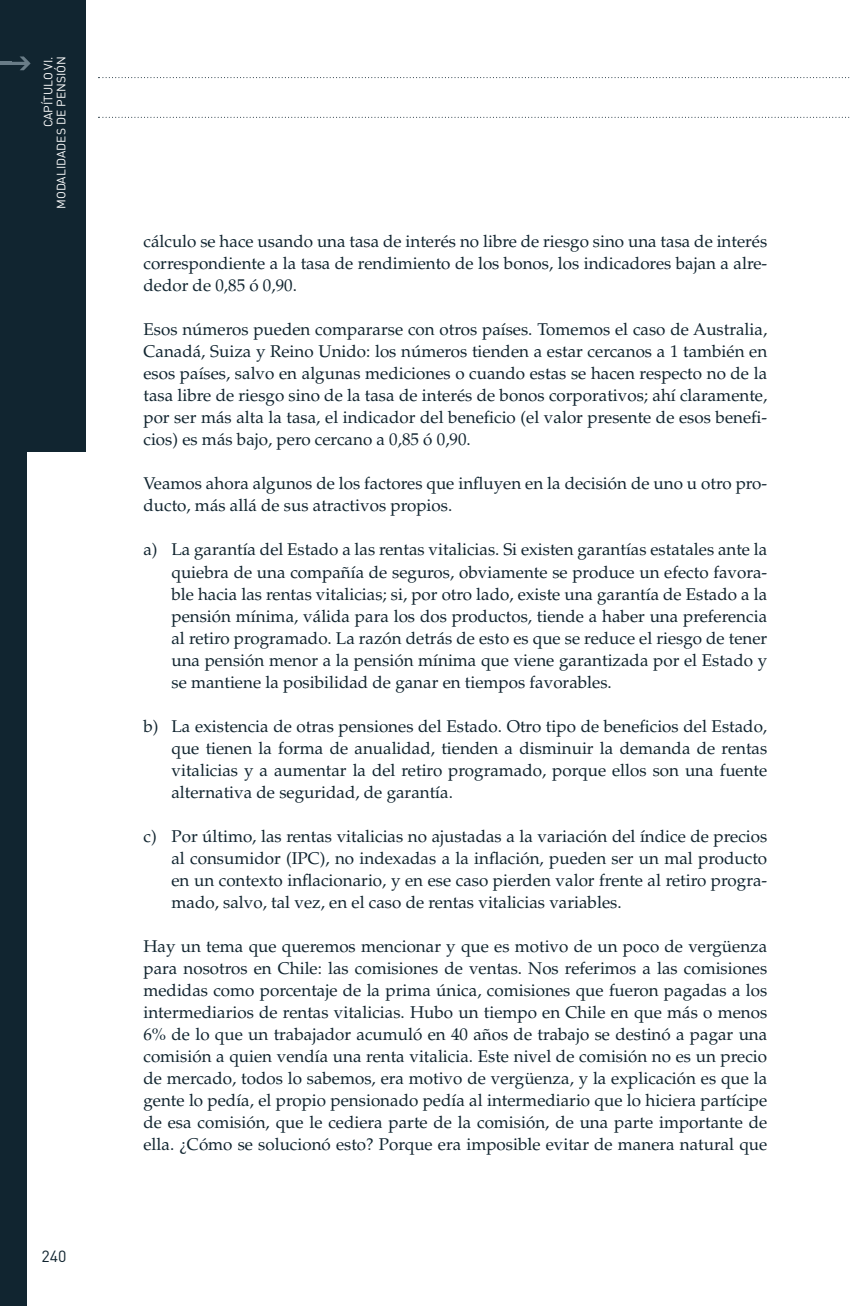
<style>
.page{position:relative;width:851px;height:1306px;background:#fff}
.page>*{position:absolute;margin:0;border:0;box-sizing:border-box;transform-origin:0 0}
.Cuerpo_de_texto{font:17px/22px "Palatino";color:#112530;text-align:justify}
.t1{font:16px "DIN";color:#112530}
.t2{font:12px/13px "DIN";color:#fff;text-align:right}
</style>
<div class="page">
<div style="left:0;top:0;width:86px;height:451px;background:#112530"></div>
<div style="left:0;top:359px;width:27px;height:946px;background:#112530"></div>
<svg style="left:0;top:56px;width:31px;height:14px"></svg>
<svg style="left:98px;top:117px;width:752px;height:1px"></svg>
<svg style="left:98px;top:77px;width:752px;height:1px"></svg>
<p class="t2" style="left:41px;top:209px;width:154px;rotate:-90deg">Capítulo Vi.<br>MODALIDADES DE PENSIÓN</p>
<p class="t1" style="left:41px;top:1246px;width:27px">240</p>
<p class="Cuerpo_de_texto" style="left:143px;top:231px;width:625px">cálculo se hace usando una tasa de interés no libre de riesgo sino una tasa de interés correspondiente a la tasa de rendimiento de los bonos, los indicadores bajan a alre&shy;dedor de 0,85 ó 0,90.</p>
<p class="Cuerpo_de_texto" style="left:143px;top:319px;width:625px">Esos números pueden compararse con otros países. Tomemos el caso de Australia, Canadá, Suiza y Reino Unido: los números tienden a estar cercanos a 1 también en esos países, salvo en algunas mediciones o cuando estas se hacen respecto no de la tasa libre de riesgo sino de la tasa de interés de bonos corporativos; ahí claramente, por ser más alta la tasa, el indicador del beneficio (el valor presente de esos benefi&shy;cios) es más bajo, pero cercano a 0,85 ó 0,90.</p>
<p class="Cuerpo_de_texto" style="left:143px;top:473px;width:625px">Veamos ahora algunos de los factores que influyen en la decisión de uno u otro pro&shy;ducto, más allá de sus atractivos propios.</p>
<p class="Cuerpo_de_texto" style="left:171px;top:539px;width:597px;text-indent:-28px">a) La garantía del Estado a las rentas vitalicias. Si existen garantías estatales ante la quiebra de una compañía de seguros, obviamente se produce un efecto favora&shy;ble hacia las rentas vitalicias; si, por otro lado, existe una garantía de Estado a la pensión mínima, válida para los dos productos, tiende a haber una preferencia al retiro programado. La razón detrás de esto es que se reduce el riesgo de tener una pensión menor a la pensión mínima que viene garantizada por el Estado y se mantiene la posibilidad de ganar en tiempos favorables.</p>
<p class="Cuerpo_de_texto" style="left:171px;top:715px;width:597px;text-indent:-28px">b) La existencia de otras pensiones del Estado. Otro tipo de beneficios del Estado, que tienen la forma de anualidad, tienden a disminuir la demanda de rentas vitalicias y a aumentar la del retiro programado, porque ellos son una fuente alternativa de seguridad, de garantía.</p>
<p class="Cuerpo_de_texto" style="left:171px;top:825px;width:597px;text-indent:-28px">c) Por último, las rentas vitalicias no ajustadas a la variación del índice de precios al consumidor (IPC), no indexadas a la inflación, pueden ser un mal producto en un contexto inflacionario, y en ese caso pierden valor frente al retiro progra&shy;mado, salvo, tal vez, en el caso de rentas vitalicias variables.</p>
<p class="Cuerpo_de_texto" style="left:143px;top:935px;width:625px">Hay un tema que queremos mencionar y que es motivo de un poco de vergüenza para nosotros en Chile: las comisiones de ventas. Nos referimos a las comisiones medidas como porcentaje de la prima única, comisiones que fueron pagadas a los intermediarios de rentas vitalicias. Hubo un tiempo en Chile en que más o menos 6% de lo que un trabajador acumuló en 40 años de trabajo se destinó a pagar una comisión a quien vendía una renta vitalicia. Este nivel de comisión no es un precio de mercado, todos lo sabemos, era motivo de vergüenza, y la explicación es que la gente lo pedía, el propio pensionado pedía al intermediario que lo hiciera partícipe de esa comisión, que le cediera parte de la comisión, de una parte importante de ella. ¿Cómo se solucionó esto? Porque era imposible evitar de manera natural que</p>
</div>
